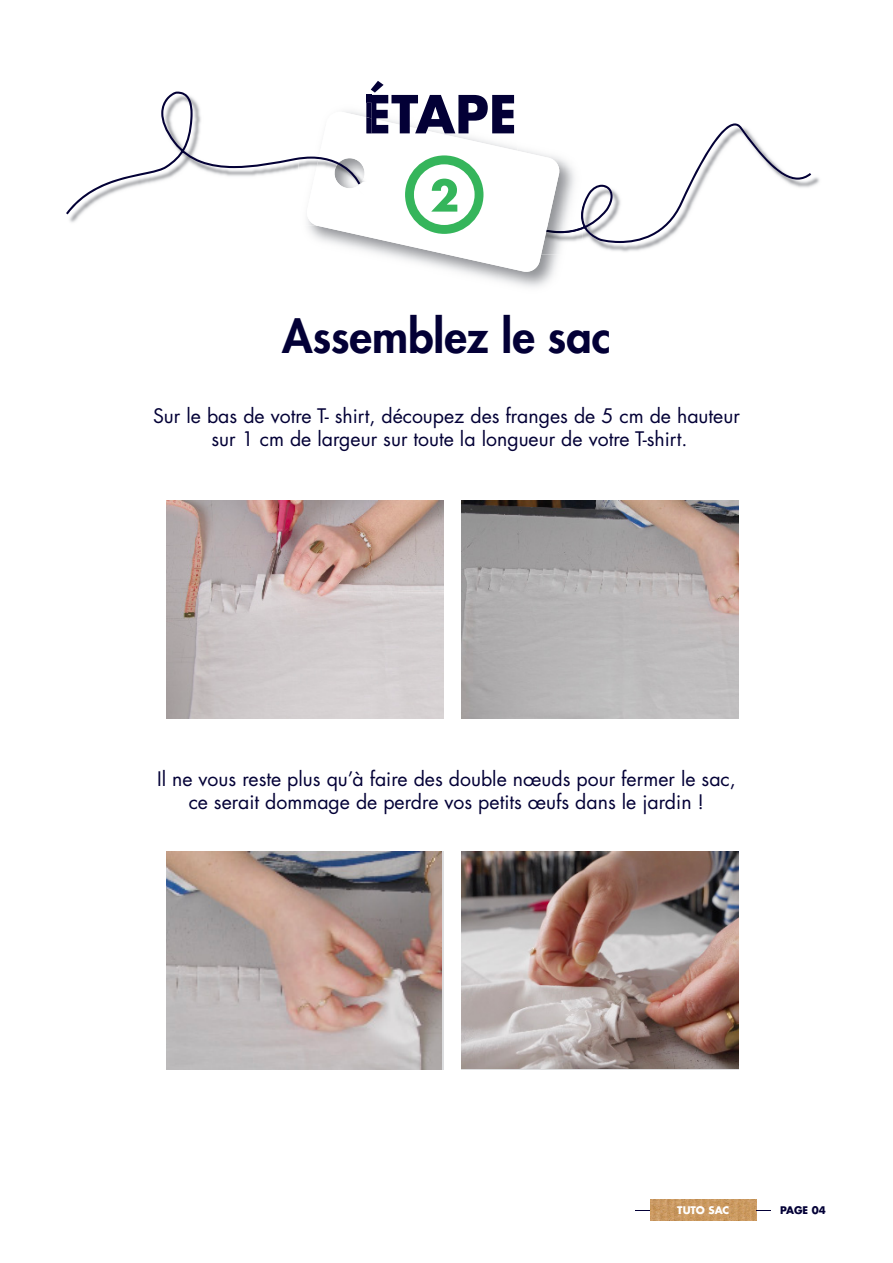
<style>
.page{position:relative;width:893px;height:1263px;background:#fff}
.page>*{position:absolute;margin:0;border:0;box-sizing:border-box;transform-origin:0 0}
.t1{font:700 51px "Futura LT Pro";color:#030036}
.t2{font:800 45px "Futura LT Pro";color:#030036}
.t3{font:19.5px "Futura LT Pro";color:#030036}
.t4{font:700 10.2px "Futura LT Pro";color:#fff}
.t5{font:700 10.2px "Futura LT Pro";letter-spacing:-.005em;color:#030036}
</style>
<div class="page">
<img style="left:166px;top:852px;width:276px;height:218px">
<svg style="left:66px;top:92px;width:745px;height:181px"></svg>
<img style="left:650px;top:1199px;width:106px;height:21px">
<svg style="left:635px;top:1210px;width:15px;height:1px"></svg>
<svg style="left:756px;top:1210px;width:15px;height:1px"></svg>
<img style="left:166px;top:501px;width:278px;height:218px">
<img style="left:462px;top:501px;width:277px;height:218px">
<img style="left:462px;top:852px;width:277px;height:216px">
<h1 class="t1" style="left:363px;top:75px;width:155px">ÉTAPE</h1>
<p class="t2" style="left:282px;top:302px;width:330px">Assemblez le sac</p>
<p class="t3" style="left:153px;top:402px;width:588px">Sur le bas de votre T- shirt, découpez des franges de 5 cm de hauteur</p>
<p class="t3" style="left:211px;top:426px;width:478px">sur 1 cm de largeur sur toute la longueur de votre T-shirt.</p>
<p class="t3" style="left:157px;top:765px;width:580px">Il ne vous reste plus qu’à faire des double nœuds pour fermer le sac,</p>
<p class="t3" style="left:189px;top:789px;width:517px">ce serait dommage de perdre vos petits œufs dans le jardin !</p>
<p class="t4" style="left:677px;top:1202px;width:54px">TUTO SAC</p>
<p class="t5" style="left:780px;top:1202px;width:47px">PAGE 04</p>
</div>
